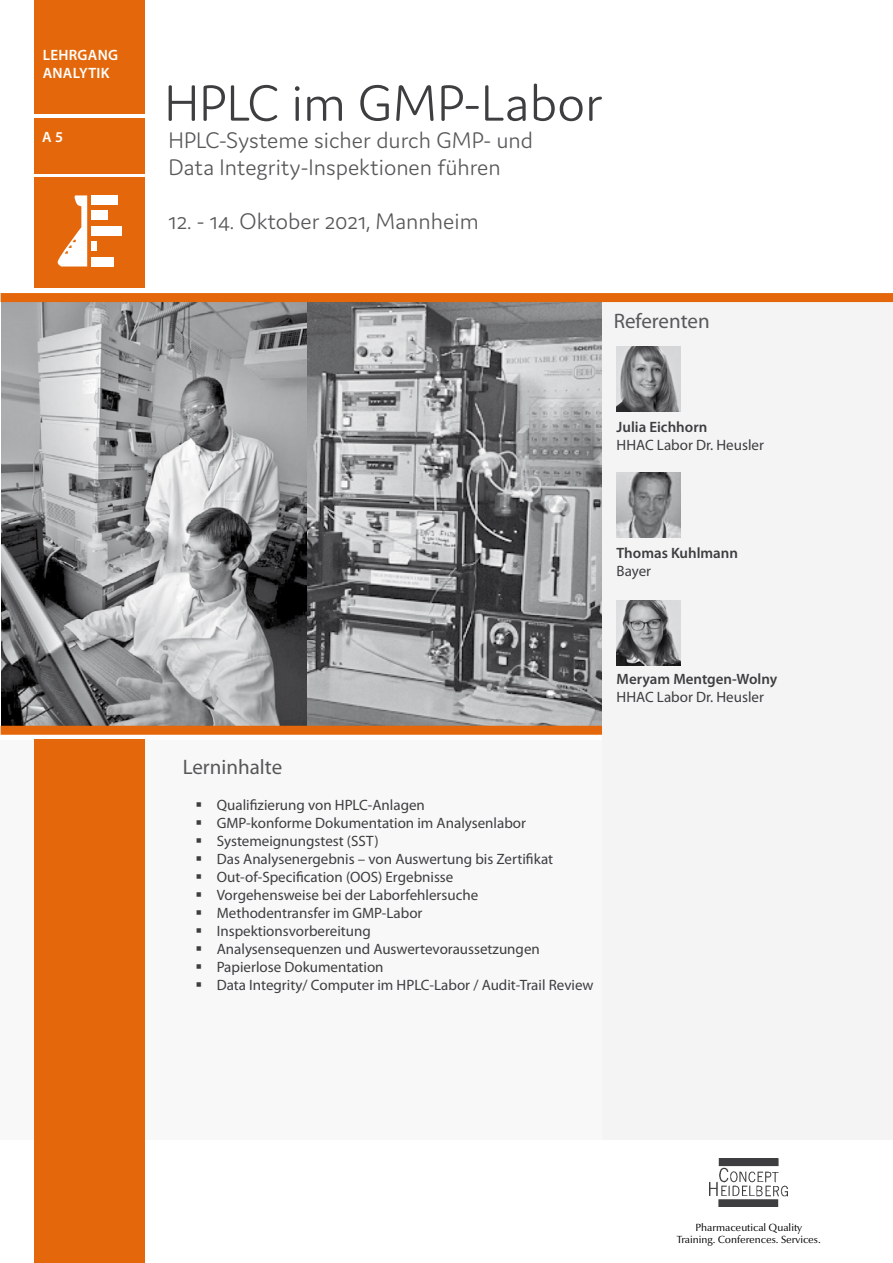
<style>
.page{position:relative;width:893px;height:1263px;background:#fff}
.page>*{position:absolute;margin:0;border:0;box-sizing:border-box;transform-origin:0 0}
.t1{font:300 54px "Domus";color:#3e3d40}
.t2{font:300 24px/27px "Domus";color:#58585a}
.t3{font:21px "Myriad Pro";color:#58585a}
.t4{font:15px/18px "Myriad Pro";color:#3e3d40}
.t5{font:600 15px "Myriad Pro";color:#3e3d40}
.t6{font:600 15px/18px "Myriad Pro";letter-spacing:.02em;color:#fff}
.t7{font:10.5px/12.6px "Optima Nova LT";color:#000;text-align:center}
</style>
<div class="page">
<img style="left:306px;top:302px;width:297px;height:424px">
<img style="left:1px;top:302px;width:305px;height:424px">
<div style="left:0;top:739px;width:893px;height:400px;background:#f8f8f8"></div>
<div style="left:34px;top:739px;width:111px;height:524px;background:#e4680b"></div>
<div style="left:1px;top:726px;width:602px;height:9px;background:#e4680b"></div>
<div style="left:603px;top:297px;width:290px;height:842px;background:#f4f4f5"></div>
<div style="left:1px;top:293px;width:892px;height:9px;background:#e4680b"></div>
<img style="left:710px;top:1159px;width:78px;height:47px">
<img style="left:617px;top:346px;width:63px;height:65px">
<img style="left:617px;top:472px;width:63px;height:65px">
<img style="left:617px;top:601px;width:63px;height:64px">
<div style="left:34px;top:118px;width:111px;height:55px;background:#e4680b"></div>
<div style="left:34px;top:177px;width:111px;height:111px;background:#e4680b"></div>
<div style="left:34px;top:0;width:111px;height:114px;background:#e4680b"></div>
<svg style="left:58px;top:195px;width:29px;height:71px"></svg>
<div style="left:91px;top:257px;width:23px;height:9px;background:#fff"></div>
<div style="left:91px;top:195px;width:27px;height:10px;background:#fff"></div>
<div style="left:91px;top:226px;width:31px;height:10px;background:#fff"></div>
<div style="left:91px;top:242px;width:6px;height:9px;background:#fff"></div>
<div style="left:91px;top:211px;width:17px;height:9px;background:#fff"></div>
<p class="t6" style="left:43px;top:46px;width:77px">LEHRGANG<br>ANALYTIK</p>
<p class="t6" style="left:42px;top:128px;width:22px">A 5</p>
<h1 class="t1" style="left:164px;top:74px;width:440px">HPLC im GMP-Labor</h1>
<h2 class="t2" style="left:169px;top:126px;width:366px">HPLC-Systeme sicher durch GMP- und<br>Data Integrity-Inspektionen führen</h2>
<h2 class="t2" style="left:169px;top:207px;width:312px">12. - 14. Oktober 2021, Mannheim</h2>
<h3 class="t3" style="left:614px;top:309px;width:98px">Referenten</h3>
<p class="t5" style="left:617px;top:417px;width:92px">Julia Eichhorn</p>
<p class="t4" style="left:617px;top:436px;width:149px">HHAC Labor Dr. Heusler</p>
<p class="t5" style="left:617px;top:543px;width:123px">Thomas Kuhlmann</p>
<p class="t4" style="left:617px;top:562px;width:36px">Bayer</p>
<h3 class="t3" style="left:183px;top:755px;width:101px">Lerninhalte</h3>
<p class="t4" style="left:217px;top:796px;width:378px">Qualifizierung von HPLC-Anlagen<br>GMP-konforme Dokumentation im Analysenlabor Systemeignungstest (SST)<br>Das Analysenergebnis – von Auswertung bis Zertifikat Out-of-Specification (OOS) Ergebnisse<br>Vorgehensweise bei der Laborfehlersuche Methodentransfer im GMP-Labor<br>Inspektionsvorbereitung<br>Analysensequenzen und Auswertevoraussetzungen Papierlose Dokumentation<br>Data Integrity/ Computer im HPLC-Labor / Audit-Trail Review</p>
<p class="t5" style="left:617px;top:669px;width:162px">Meryam Mentgen-Wolny</p>
<p class="t4" style="left:617px;top:688px;width:149px">HHAC Labor Dr. Heusler</p>
<p class="t7" style="left:677px;top:1221px;width:146px">Pharmaceutical Quality<br>Training. Conferences. Services.</p>
</div>
